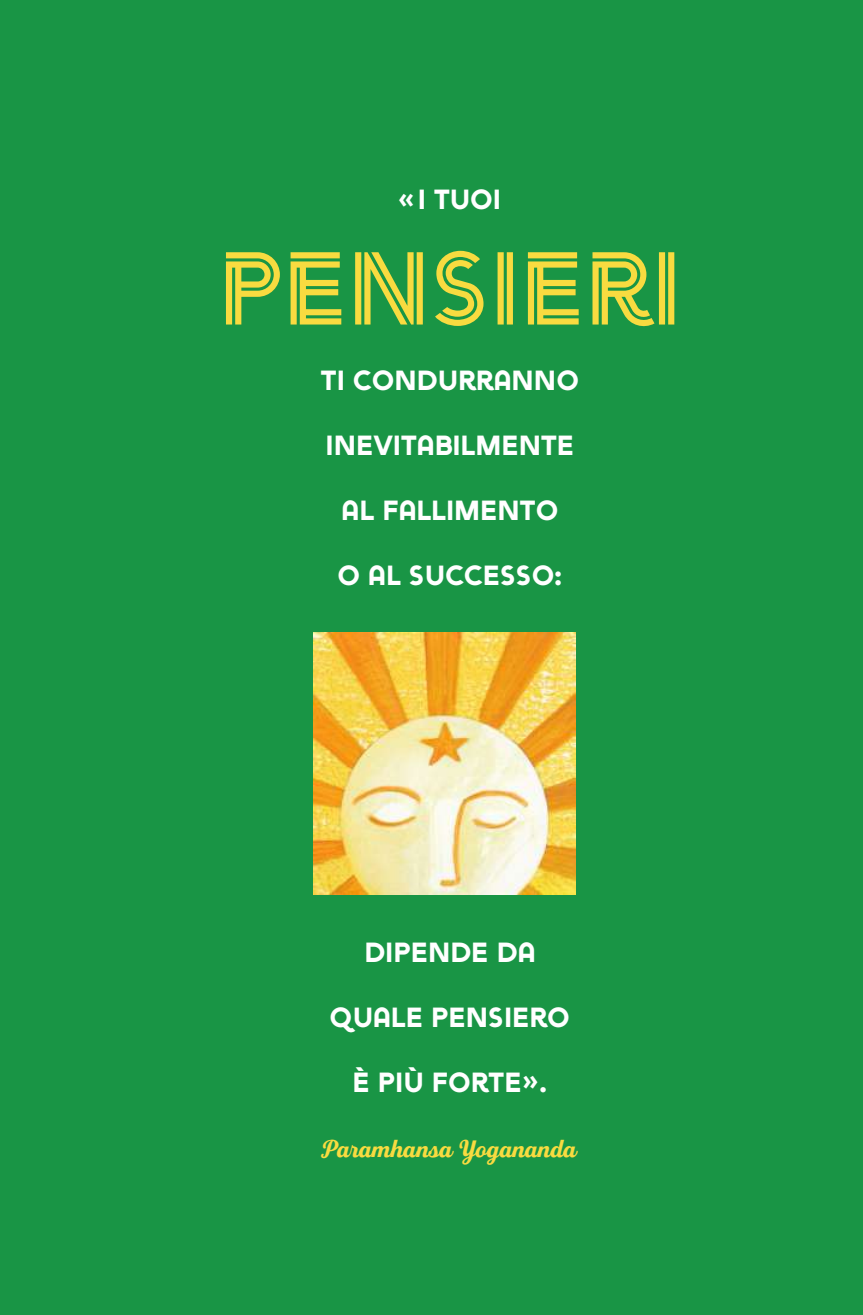
<style>
.page{position:relative;width:863px;height:1315px;background:#fff}
.page>*{position:absolute;margin:0;border:0;box-sizing:border-box;transform-origin:0 0}
.t1{font:102.5px "Arya Double";color:#f8db40}
.t2{font:27.5px "Arya Single";color:#fff}
.t3{font:700 25px "Fourth";color:#f8db40}
</style>
<div class="page">
<div style="left:0;top:0;width:863px;height:1314px;background:#199545"></div>
<img style="left:314px;top:632px;width:262px;height:263px">
<p class="t2" style="left:399px;top:182px;width:104px">« I TUOI</p>
<h1 class="t1" style="left:218px;top:225px;width:465px">PENSIERI</h1>
<p class="t2" style="left:321px;top:363px;width:260px">TI CONDURRANNO</p>
<p class="t2" style="left:326px;top:428px;width:250px">INEVITABILMENTE</p>
<p class="t2" style="left:341px;top:493px;width:218px">AL FALLIMENTO</p>
<p class="t2" style="left:337px;top:558px;width:226px">O AL SUCCESSO:</p>
<p class="t2" style="left:364px;top:934px;width:173px">DIPENDE DA</p>
<p class="t2" style="left:330px;top:999px;width:241px">QUALE PENSIERO</p>
<p class="t2" style="left:352px;top:1064px;width:196px">È PIÙ FORTE».</p>
<p class="t3" style="left:323px;top:1134px;width:256px">Paramhansa Yogananda</p>
</div>
